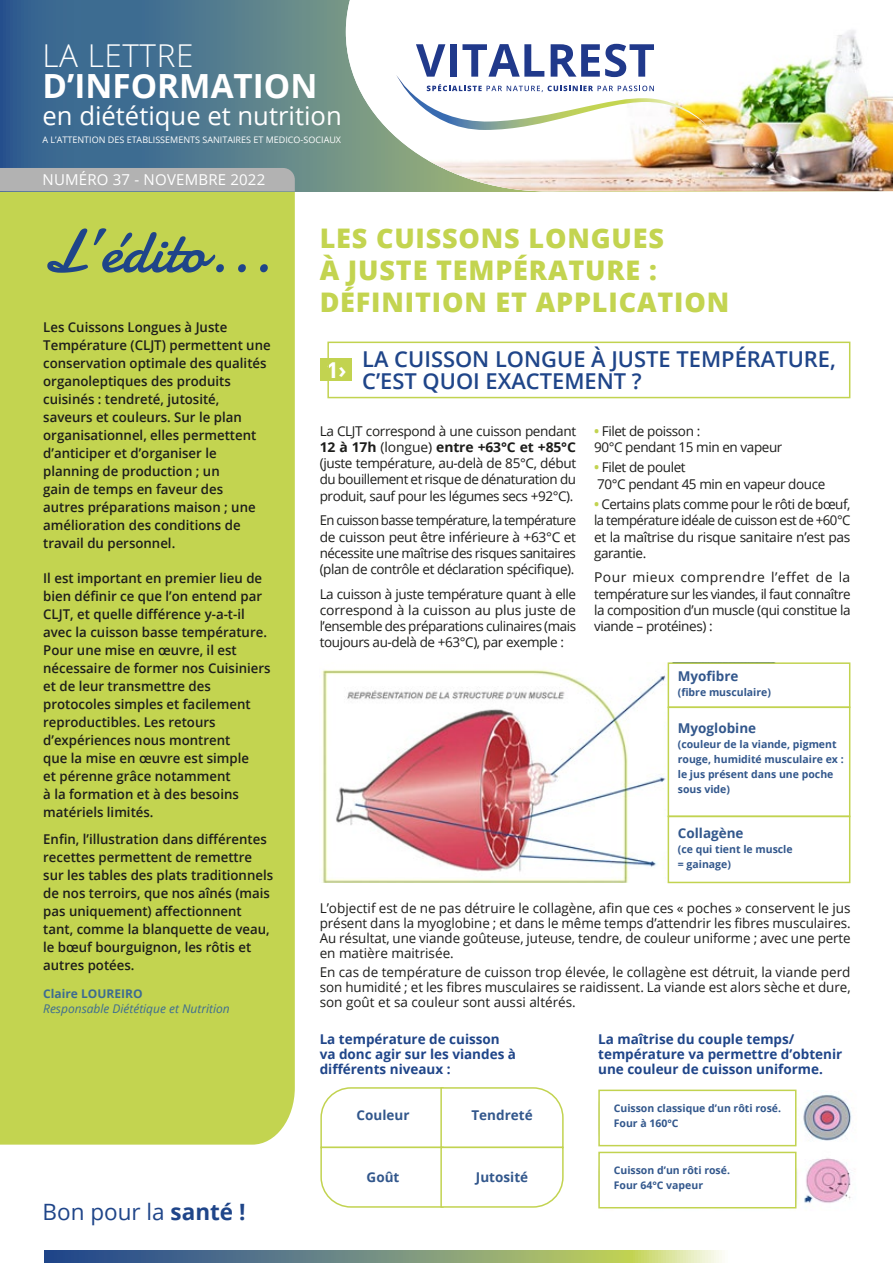
<style>
.page{position:relative;width:893px;height:1263px;background:#fff}
.page>*{position:absolute;margin:0;border:0;box-sizing:border-box;transform-origin:0 0}
.t1{font:61.5px "Damion";color:#1f4589}
.t2{font:700 33.3px "Open Sans";color:#fff}
.t3{font:300 31.5px "Open Sans";letter-spacing:.02em;color:#fff}
.t4{font:800 27px/32.4px "Open Sans";letter-spacing:.03em;color:#c3d450}
.t5{font:25.65px "Open Sans";color:#fff}
.t6{font:22.5px "Open Sans";color:#1f4589}
.t7{font:600 21.9px/21.9px "Open Sans";color:#1f4589}
.t8{font:700 21.9px "Open Sans";color:#fff}
.t9{font:15px "Open Sans";letter-spacing:.015em;color:#fff}
.t10{font:13.5px/16.2px "Open Sans";letter-spacing:-.03em;color:#1d1d1b;text-align:justify}
.t11{font:600 13.5px/18px "Open Sans";color:#1d1d1b}
.t12{font:700 13.5px/15px "Open Sans";color:#1f4589}
.t13{font:700 13.5px "Open Sans";color:#32578c}
.t14{font:italic 12px "Open Sans";color:#3d6c91}
.t15{font:700 12px "Open Sans";color:#3d6c91}
.t16{font:700 10.5px/15px "Open Sans";color:#32578c}
.t17{font:9px "Open Sans";color:#fff}
.s1{font-weight:700}
.s2{font-weight:700;color:#c2d350}
</style>
<div class="page">
<img style="left:321px;top:669px;width:345px;height:213px">
<div style="left:0;top:191px;width:295px;height:953px;background:#c3d450"></div>
<svg style="left:0;top:0;width:346px;height:191px;background:#4d778e"></svg>
<svg style="left:346px;top:0;width:82px;height:191px"></svg>
<img style="left:428px;top:30px;width:465px;height:161px">
<div style="left:0;top:168px;width:295px;height:23px;background:#b2b2b2"></div>
<svg style="left:396px;top:44px;width:313px;height:86px"></svg>
<div style="left:320px;top:359px;width:31px;height:22px;background:#c2d350"></div>
<svg style="left:44px;top:1250px;width:678px;height:13px;background:#7b9583"></svg>
<div style="left:327px;top:342px;width:523px;height:56px;border:2px solid #c2d350"></div>
<img style="left:598px;top:1090px;width:254px;height:119px">
<svg style="left:667px;top:662px;width:184px;height:222px"></svg>
<div style="left:598px;top:1089px;width:198px;height:57px;background:#fff;border:2px solid #c2d350"></div>
<div style="left:598px;top:1152px;width:198px;height:56px;background:#fff;border:2px solid #c2d350"></div>
<svg style="left:320px;top:1087px;width:244px;height:121px"></svg>
<h3 class="t3" style="left:43px;top:34px;width:152px">LA LETTRE</h3>
<h2 class="t2" style="left:43px;top:63px;width:276px">D’INFORMATION</h2>
<h3 class="t5" style="left:43px;top:98px;width:301px">en diététique et nutrition</h3>
<p class="t9" style="left:43px;top:169px;width:224px">NUMÉRO 37 - NOVEMBRE 2022</p>
<p class="t17" style="left:43px;top:133px;width:300px">A L’ATTENTION DES ETABLISSEMENTS SANITAIRES ET MEDICO-SOCIAUX</p>
<h1 class="t1" style="left:43px;top:210px;width:231px">L’édito...</h1>
<p class="t11" style="left:43px;top:318px;width:229px">Les Cuissons Longues à Juste<br>Température (CLJT) permettent une conservation optimale des qualités organoleptiques des produits cuisinés : tendreté, jutosité, saveurs et couleurs. Sur le plan organisationnel, elles permettent d’anticiper et d’organiser le planning de production ; un<br>gain de temps en faveur des<br>autres préparations maison ; une amélioration des conditions de travail du personnel.</p>
<p class="t11" style="left:43px;top:569px;width:229px">Il est important en premier lieu de bien définir ce que l’on entend par<br>CLJT, et quelle différence y-a-t-il avec la cuisson basse température.<br>Pour une mise en œuvre, il est nécessaire de former nos Cuisiniers et de leur transmettre des protocoles simples et facilement reproductibles. Les retours d’expériences nous montrent<br>que la mise en œuvre est simple<br>et pérenne grâce notamment<br>à la formation et à des besoins matériels limités.</p>
<p class="t11" style="left:43px;top:829px;width:231px">Enfin, l’illustration dans différentes recettes permettent de remettre sur les tables des plats traditionnels de nos terroirs, que nos aînés (mais pas uniquement) affectionnent tant, comme la blanquette de veau, le bœuf bourguignon, les rôtis et autres potées.</p>
<p class="t15" style="left:43px;top:986px;width:101px">Claire LOUREIRO</p>
<p class="t14" style="left:43px;top:1000px;width:188px">Responsable Diététique et Nutrition</p>
<h3 class="t6" style="left:43px;top:1197px;width:204px">Bon pour la <span class="s1">santé !</span></h3>
<h3 class="t4" style="left:320px;top:220px;width:411px">LES CUISSONS LONGUES<br>À JUSTE TEMPÉRATURE :<br>DÉFINITION ET APPLICATION</h3>
<h3 class="t8" style="left:326px;top:354px;width:22px">1›</h3>
<h3 class="t7" style="left:362px;top:348px;width:475px">LA CUISSON LONGUE À JUSTE TEMPÉRATURE,<br>C’EST QUOI EXACTEMENT ?</h3>
<p class="t10" style="left:320px;top:422px;width:258px">La CLJT correspond à une cuisson pendant <span class="s1">12 à 17h</span> (longue) <span class="s1">entre +63°C et +85°C </span>(juste température, au-delà de 85°C, début du bouillement et risque de dénaturation du produit, sauf pour les légumes secs +92°C).</p>
<p class="t10" style="left:320px;top:512px;width:258px">En cuisson basse température, la température de cuisson peut être inférieure à +63°C et nécessite une maîtrise des risques sanitaires (plan de contrôle et déclaration spécifique).</p>
<p class="t10" style="left:320px;top:585px;width:258px">La cuisson à juste température quant à elle correspond à la cuisson au plus juste de l’ensemble des préparations culinaires (mais toujours au-delà de +63°C), par exemple :</p>
<p class="t10" style="left:594px;top:422px;width:190px"><span class="s2">•</span> Filet de poisson :<br>90°C pendant 15 min en vapeur</p>
<p class="t10" style="left:594px;top:459px;width:233px"><span class="s2">•</span> Filet de poulet<br>70°C pendant 45 min en vapeur douce</p>
<p class="t10" style="left:594px;top:496px;width:258px"><span class="s2">•</span> Certains plats comme pour le rôti de bœuf, la température idéale de cuisson est de +60°C et la maîtrise du risque sanitaire n’est pas garantie.</p>
<p class="t10" style="left:594px;top:569px;width:258px">Pour mieux comprendre l’effet de la température sur les viandes, il faut connaître la composition d’un muscle (qui constitue la viande – protéines) :</p>
<p class="t13" style="left:678px;top:667px;width:62px">Myofibre</p>
<p class="t16" style="left:678px;top:685px;width:95px">(fibre musculaire)</p>
<p class="t13" style="left:678px;top:719px;width:80px">Myoglobine</p>
<p class="t16" style="left:678px;top:737px;width:167px">(couleur de la viande, pigment rouge, humidité musculaire ex : le jus présent dans une poche sous vide)</p>
<p class="t13" style="left:678px;top:824px;width:67px">Collagène</p>
<p class="t16" style="left:678px;top:842px;width:116px">(ce qui tient le muscle = gainage)</p>
<p class="t10" style="left:320px;top:900px;width:532px;line-height:15px">L’objectif est de ne pas détruire le collagène, afin que ces « poches » conservent le jus présent dans la myoglobine ; et dans le même temps d’attendrir les fibres musculaires.<br>Au résultat, une viande goûteuse, juteuse, tendre, de couleur uniforme ; avec une perte en matière maitrisée.</p>
<p class="t10" style="left:320px;top:964px;width:532px;line-height:15px">En cas de température de cuisson trop élevée, le collagène est détruit, la viande perd son humidité ; et les fibres musculaires se raidissent. La viande est alors sèche et dure, son goût et sa couleur sont aussi altérés.</p>
<p class="t12" style="left:320px;top:1031px;width:198px">La température de cuisson va donc agir sur les viandes à différents niveaux :</p>
<p class="t12" style="left:598px;top:1031px;width:246px">La maîtrise du couple temps/ température va permettre d’obtenir une couleur de cuisson uniforme.</p>
<p class="t13" style="left:357px;top:1105px;width:54px">Couleur</p>
<p class="t13" style="left:471px;top:1105px;width:63px">Tendreté</p>
<p class="t13" style="left:367px;top:1168px;width:34px">Goût</p>
<p class="t13" style="left:476px;top:1168px;width:54px">Jutosité</p>
<p class="t16" style="left:614px;top:1100px;width:169px">Cuisson classique d’un rôti rosé.<br>Four à 160°C</p>
<p class="t16" style="left:614px;top:1162px;width:118px">Cuisson d’un rôti rosé.<br>Four 64°C vapeur</p>
</div>
